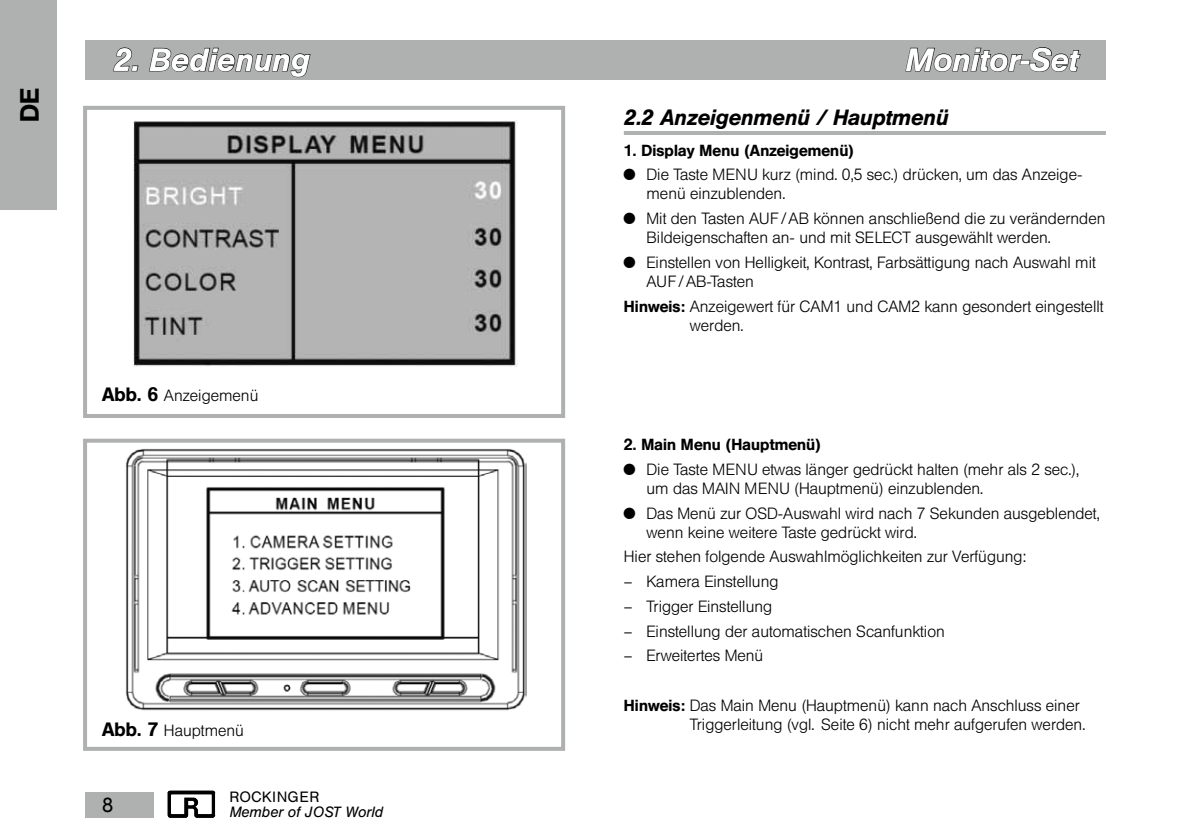
<style>
.page{position:relative;width:1191px;height:840px;background:#fff}
.page>*{position:absolute;margin:0;border:0;box-sizing:border-box;transform-origin:0 0}
.t1{font:italic 500 32px "HE10";letter-spacing:.025em;color:#fff}
.t2{font:500 26.4px "HE10";color:#000}
.t3{font:italic 500 22px "HE10";letter-spacing:.015em;color:#000}
.t4{font:20px "HE10";color:#000}
.t5{font:300 16px/24.6px "HE10";letter-spacing:.015em;color:#000}
.t6{font:italic 14.8px "HE10";letter-spacing:.015em;color:#000}
.t7{font:14.8px "HE10";letter-spacing:.05em;color:#000}
.s1{font-weight:500}
.s2{font-family:"AK11 Figures Mathematic";font-weight:400}
.s3{font-weight:500;font-size:19.2px}
</style>
<div class="page">
<img style="left:167px;top:790px;width:49px;height:27px">
<div style="left:85px;top:791px;width:68px;height:25px;background:#afb0b0"></div>
<div style="left:85px;top:40px;width:1021px;height:39px;background:#afb0b0"></div>
<svg style="left:113px;top:47px;width:26px;height:25px"></svg>
<svg style="left:148px;top:47px;width:163px;height:33px"></svg>
<svg style="left:904px;top:47px;width:177px;height:33px"></svg>
<hr style="left:624px;top:131px;width:482px;height:4px;background:#afb0b0">
<div style="left:0;top:0;width:57px;height:210px;background:#afb0b0"></div>
<img style="left:134px;top:120px;width:383px;height:246px">
<div style="left:83px;top:106px;width:482px;height:312px;border:4px solid #afb0b0"></div>
<img style="left:125px;top:448px;width:402px;height:263px">
<div style="left:83px;top:438px;width:482px;height:312px;border:4px solid #afb0b0"></div>
<h2 class="t2" style="left:14px;top:122px;width:35px;rotate:-90deg">DE</h2>
<h1 class="t1" style="left:113px;top:41px;width:197px">2. Bedienung</h1>
<h1 class="t1" style="left:905px;top:41px;width:174px">Monitor-Set</h1>
<h1 class="t1" style="left:907px;top:43px;width:168px">ROE 70962</h1>
<h3 class="t3" style="left:624px;top:105px;width:325px">2.2 Anzeigenmenü / Hauptmenü</h3>
<p class="t5" style="left:624px;top:138px;width:459px"><span class="s1">1. Display Menu (Anzeigemenü)<br></span><span class="s2">X</span> Die Taste MENU kurz (mind. 0,5 sec.) drücken, um das Anzeige-</p>
<p class="t5" style="left:624px;top:181px;width:483px;text-indent:23px">menü einzublenden.<br><span class="s2">X</span> Mit den Tasten AUF / AB können anschließend die zu verändernden</p>
<p class="t5" style="left:624px;top:225px;width:473px;text-indent:23px">Bildeigenschaften an- und mit SELECT ausgewählt werden.<br><span class="s2">X</span> Einstellen von Helligkeit, Kontrast, Farbsättigung nach Auswahl mit</p>
<p class="t5" style="left:624px;top:269px;width:481px;text-indent:23px">AUF / AB-Tasten<br><span class="s1">Hinweis:</span> Anzeigewert für CAM1 und CAM2 kann gesondert eingestellt</p>
<p class="t5" style="left:690px;top:312px;width:55px">werden.</p>
<p class="t5" style="left:102px;top:383px;width:158px"><span class="s3">Abb. 6</span> Anzeigemenü</p>
<p class="t5" style="left:102px;top:717px;width:143px"><span class="s3">Abb. 7</span> Hauptmenü</p>
<p class="t4" style="left:102px;top:792px;width:13px">48</p>
<p class="t7" style="left:230px;top:788px;width:91px">ROCKINGER</p>
<p class="t6" style="left:230px;top:803px;width:155px">Member of JOST World</p>
<p class="t5" style="left:624px;top:432px;width:457px"><span class="s1">2. Main Menu (Hauptmenü)<br></span><span class="s2">X</span> Die Taste MENU etwas länger gedrückt halten (mehr als 2 sec.),</p>
<p class="t5" style="left:624px;top:476px;width:477px;text-indent:23px">um das MAIN MENU (Hauptmenü) einzublenden.<br><span class="s2">X</span> Das Menü zur OSD-Auswahl wird nach 7 Sekunden ausgeblendet,</p>
<p class="t5" style="left:624px;top:519px;width:404px;text-indent:23px">wenn keine weitere Taste gedrückt wird.<br>Hier stehen folgende Auswahlmöglichkeiten zur Verfügung:</p>
<p class="t5" style="left:624px;top:569px;width:156px">– Kamera Einstellung</p>
<p class="t5" style="left:624px;top:593px;width:150px">– Trigger Einstellung</p>
<p class="t5" style="left:624px;top:618px;width:322px">– Einstellung der automatischen Scanfunktion</p>
<p class="t5" style="left:624px;top:643px;width:141px">– Erweitertes Menü</p>
<p class="t5" style="left:690px;top:695px;width:397px;line-height:19px;text-indent:-66px"><span class="s1">Hinweis:</span> Das Main Menu (Hauptmenü) kann nach Anschluss einer<br>Triggerleitung (vgl. Seite 6) nicht mehr aufgerufen werden.</p>
</div>
